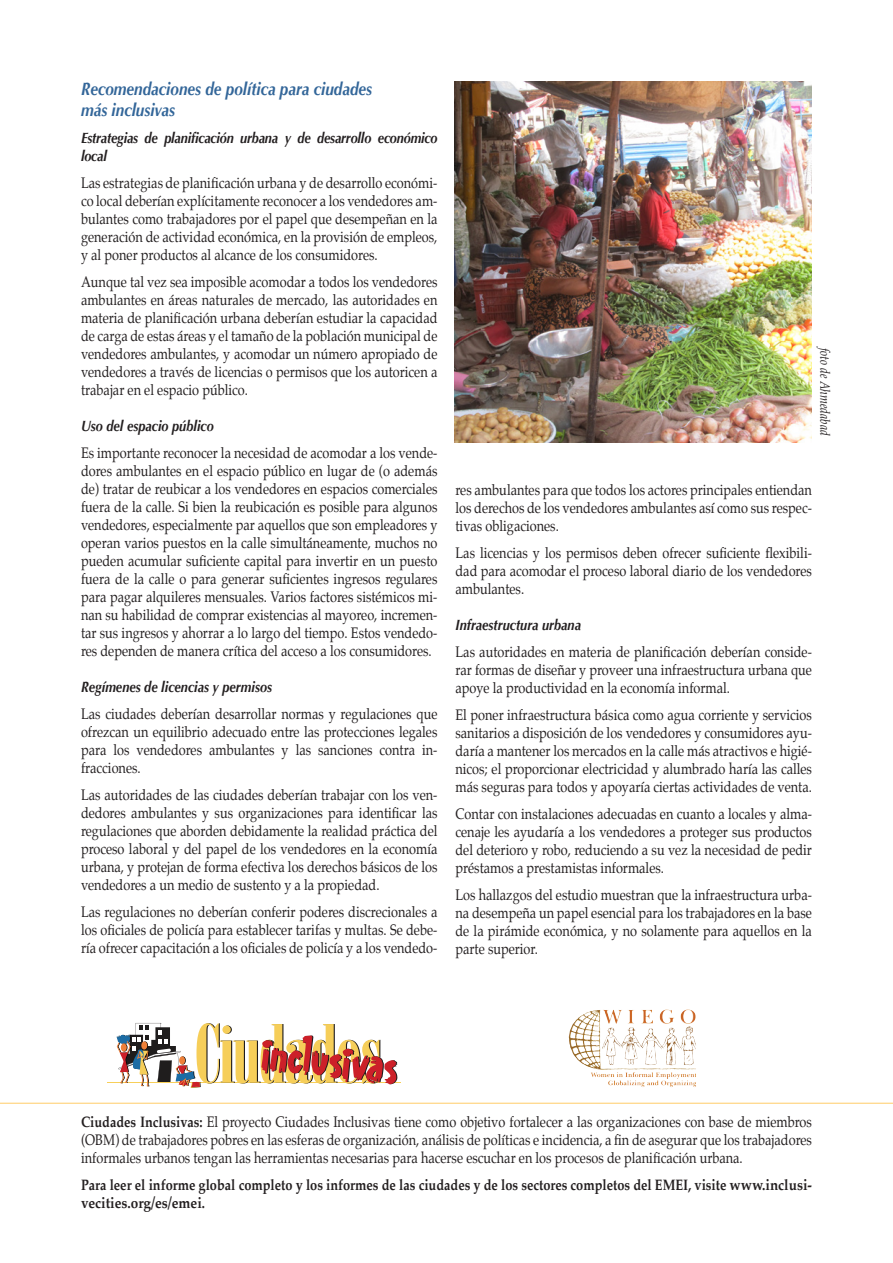
<style>
.page{position:relative;width:893px;height:1263px;background:#fff}
.page>*{position:absolute;margin:0;border:0;box-sizing:border-box;transform-origin:0 0}
.t1{font:italic 700 18px/21.6px "Optima";color:#369;scale:.85 1}
.t2{font:15px/18px "Palatino";color:#231f20;text-align:justify;scale:.85 1}
.t3{font:italic 700 15px/18px "Optima";color:#231f20;scale:.85 1}
.t4{font:700 15px/18px "Palatino";color:#231f20;scale:.85 1}
.t5{font:italic 13.5px "Palatino";color:#231f20;scale:.85 1}
.s1{font-weight:700}
</style>
<div class="page">
<hr style="left:107px;top:1082px;width:293px;height:1px;background:#f7cf59">
<svg style="left:117px;top:1023px;width:281px;height:65px"></svg>
<img style="left:680px;top:1009px;width:16px;height:15px">
<hr style="left:0;top:1103px;width:893px;height:1px;background:#fc6">
<img style="left:455px;top:81px;width:357px;height:361px">
<p class="t1" style="left:81px;top:79px;width:344px">Recomendaciones de política para ciudades más inclusivas</p>
<p class="t3" style="left:81px;top:129px;width:421px">Estrategias de planificación urbana y de desarrollo económico local</p>
<p class="t2" style="left:81px;top:174px;width:421px">Las estrategias de planificación urbana y de desarrollo económi&shy;co local deberían explícitamente reconocer a los vendedores am&shy;bulantes como trabajadores por el papel que desempeñan en la generación de actividad económica, en la provisión de empleos, y al poner productos al alcance de los consumidores.</p>
<p class="t2" style="left:81px;top:274px;width:421px">Aunque tal vez sea imposible acomodar a todos los vendedores ambulantes en áreas naturales de mercado, las autoridades en materia de planificación urbana deberían estudiar la capacidad de carga de estas áreas y el tamaño de la población municipal de vendedores ambulantes, y acomodar un número apropiado de vendedores a través de licencias o permisos que los autoricen a trabajar en el espacio público.</p>
<p class="t3" style="left:81px;top:418px;width:158px">Uso del espacio público</p>
<p class="t2" style="left:81px;top:445px;width:421px">Es importante reconocer la necesidad de acomodar a los vende&shy;dores ambulantes en el espacio público en lugar de (o además de) tratar de reubicar a los vendedores en espacios comerciales fuera de la calle. Si bien la reubicación es posible para algunos vendedores, especialmente par aquellos que son empleadores y operan varios puestos en la calle simultáneamente, muchos no pueden acumular suficiente capital para invertir en un puesto fuera de la calle o para generar suficientes ingresos regulares para pagar alquileres mensuales. Varios factores sistémicos mi&shy;nan su habilidad de comprar existencias al mayoreo, incremen&shy;tar sus ingresos y ahorrar a lo largo del tiempo. Estos vendedo&shy;res dependen de manera crítica del acceso a los consumidores.</p>
<p class="t3" style="left:81px;top:679px;width:226px">Regímenes de licencias y permisos</p>
<p class="t2" style="left:81px;top:706px;width:421px">Las ciudades deberían desarrollar normas y regulaciones que ofrezcan un equilibrio adecuado entre las protecciones legales para los vendedores ambulantes y las sanciones contra in&shy;fracciones.</p>
<p class="t2" style="left:81px;top:787px;width:421px">Las autoridades de las ciudades deberían trabajar con los ven&shy;dedores ambulantes y sus organizaciones para identificar las regulaciones que aborden debidamente la realidad práctica del proceso laboral y del papel de los vendedores en la economía urbana, y protejan de forma efectiva los derechos básicos de los vendedores a un medio de sustento y a la propiedad.</p>
<p class="t2" style="left:81px;top:904px;width:421px">Las regulaciones no deberían conferir poderes discrecionales a los oficiales de policía para establecer tarifas y multas. Se debe&shy;ría ofrecer capacitación a los oficiales de policía y a los vendedo-</p>
<p class="t5" style="left:830px;top:348px;width:104px;rotate:90deg">foto de Ahmedabad</p>
<p class="t2" style="left:455px;top:482px;width:421px">res ambulantes para que todos los actores principales entiendan los derechos de los vendedores ambulantes así como sus respec&shy;tivas obligaciones.</p>
<p class="t2" style="left:455px;top:544px;width:421px">Las licencias y los permisos deben ofrecer suficiente flexibili&shy;dad para acomodar el proceso laboral diario de los vendedores ambulantes.</p>
<p class="t3" style="left:455px;top:617px;width:149px">Infraestructura urbana</p>
<p class="t2" style="left:455px;top:643px;width:421px">Las autoridades en materia de planificación deberían conside&shy;rar formas de diseñar y proveer una infraestructura urbana que apoye la productividad en la economía informal.</p>
<p class="t2" style="left:455px;top:707px;width:421px">El poner infraestructura básica como agua corriente y servicios sanitarios a disposición de los vendedores y consumidores ayu&shy;daría a mantener los mercados en la calle más atractivos e higié&shy;nicos; el proporcionar electricidad y alumbrado haría las calles más seguras para todos y apoyaría ciertas actividades de venta.</p>
<p class="t2" style="left:455px;top:806px;width:421px">Contar con instalaciones adecuadas en cuanto a locales y alma&shy;cenaje les ayudaría a los vendedores a proteger sus productos del deterioro y robo, reduciendo a su vez la necesidad de pedir préstamos a prestamistas informales.</p>
<p class="t2" style="left:455px;top:887px;width:421px">Los hallazgos del estudio muestran que la infraestructura urba&shy;na desempeña un papel esencial para los trabajadores en la base de la pirámide económica, y no solamente para aquellos en la parte superior.</p>
<p class="t2" style="left:81px;top:1115px;width:861px"><span class="s1">Ciudades Inclusivas:</span> El proyecto Ciudades Inclusivas tiene como objetivo fortalecer a las organizaciones con base de miembros (OBM) de trabajadores pobres en las esferas de organización, análisis de políticas e incidencia, a fin de asegurar que los trabajadores informales urbanos tengan las herramientas necesarias para hacerse escuchar en los procesos de planificación urbana.</p>
<p class="t4" style="left:81px;top:1177px;width:861px">Para leer el informe global completo y los informes de las ciudades y de los sectores completos del EMEI, visite www.inclusi&shy;vecities.org/es/emei.</p>
</div>
